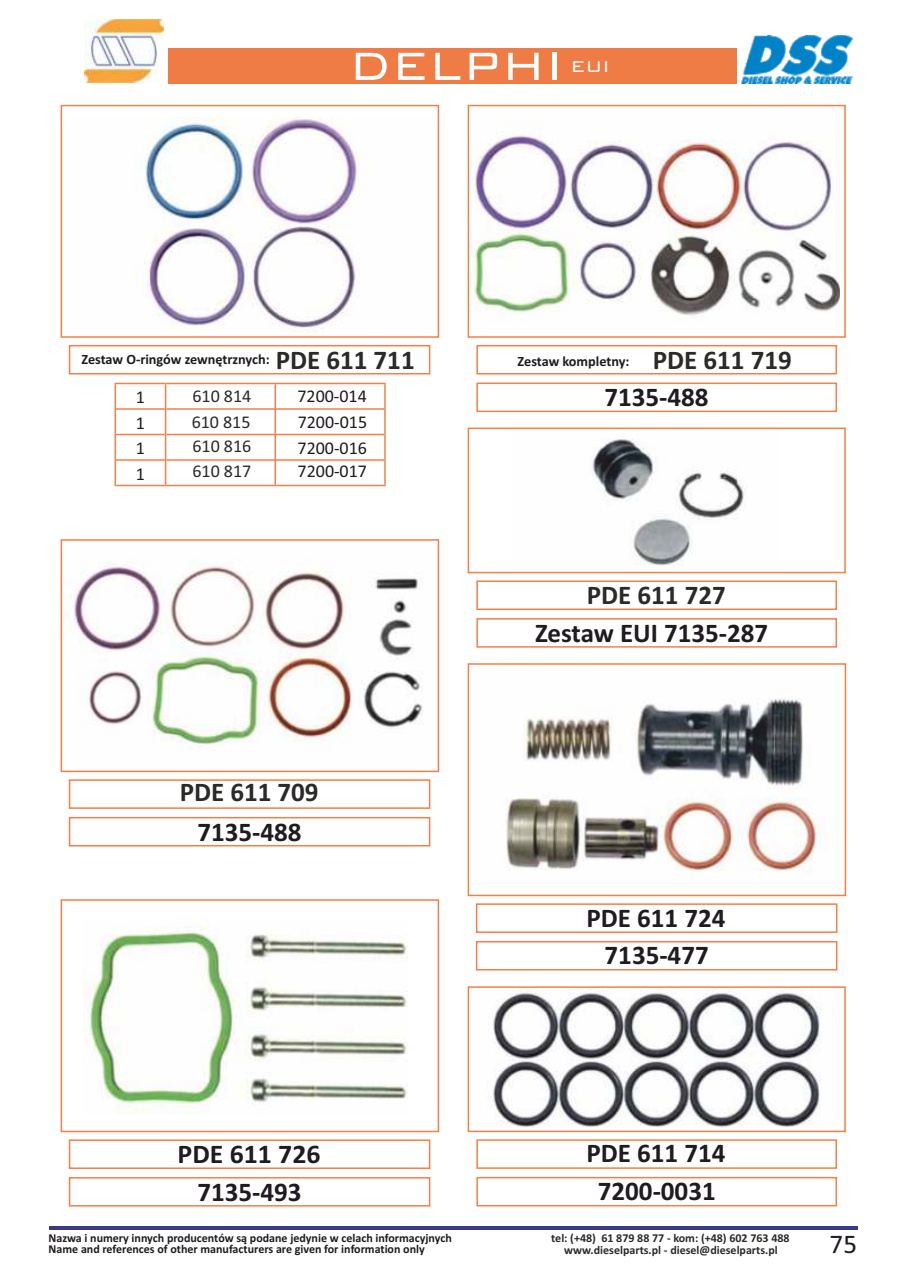
<style>
.page{position:relative;width:906px;height:1276px;background:#fff}
.page>*{position:absolute;margin:0;border:0;box-sizing:border-box;transform-origin:0 0}
.t1{font:300 52.5px "Bank Gothic BT";color:#fefefe}
.t2{font:700 27px/38.4px "Calibri";color:#1f1b20;text-align:center}
.t3{font:700 27px "Calibri";color:#2b2a29}
.t4{font:27px "Calibri";color:#1f1b20}
.t5{font:300 21px "Bank Gothic BT";color:#fefefe}
.t6{font:18px "Calibri";color:#1f1b20}
.t7{font:18px/25px "Calibri";color:#2b2a29;text-align:justify}
.t8{font:700 14.25px "Calibri";letter-spacing:-.005em;color:#1f1b20}
.t9{font:700 12.15px/11.1px "Calibri";color:#1f1b20}
.t10{font:700 12px/10.9px "Calibri";color:#2b2a29;text-align:center}
.s1{font-size:27px;color:#2b2a29}
</style>
<div class="page">
<hr style="left:49px;top:1226px;width:808px;height:3px;background:#39388a">
<hr style="left:116px;top:408px;width:49px;height:2px;background:#f57f46">
<hr style="left:166px;top:408px;width:218px;height:2px;background:#f57f46">
<hr style="left:116px;top:434px;width:49px;height:1px;background:#f57f46">
<hr style="left:166px;top:434px;width:218px;height:1px;background:#f57f46">
<hr style="left:116px;top:459px;width:49px;height:2px;background:#f57f46">
<hr style="left:166px;top:459px;width:218px;height:2px;background:#f57f46">
<svg style="left:165px;top:384px;width:1px;height:101px"></svg>
<hr style="left:115px;top:383px;width:51px;height:1px;background:#f57f46">
<hr style="left:166px;top:383px;width:220px;height:1px;background:#f57f46">
<hr style="left:384px;top:384px;width:2px;height:25px;background:#f57f46">
<hr style="left:384px;top:409px;width:2px;height:25px;background:#f57f46">
<hr style="left:384px;top:434px;width:2px;height:26px;background:#f57f46">
<svg style="left:115px;top:384px;width:1px;height:101px"></svg>
<hr style="left:384px;top:460px;width:2px;height:25px;background:#f57f46">
<hr style="left:115px;top:485px;width:51px;height:1px;background:#f57f46">
<hr style="left:166px;top:485px;width:220px;height:1px;background:#f57f46">
<img style="left:134px;top:117px;width:235px;height:215px">
<img style="left:470px;top:131px;width:369px;height:184px">
<div style="left:61px;top:105px;width:378px;height:233px;border:2px solid #f57f46"></div>
<div style="left:69px;top:345px;width:361px;height:29px;border:2px solid #f57f46"></div>
<div style="left:476px;top:345px;width:361px;height:29px;border:2px solid #f57f46"></div>
<div style="left:476px;top:382px;width:361px;height:30px;border:2px solid #f57f46"></div>
<img style="left:83px;top:924px;width:324px;height:190px">
<img style="left:71px;top:562px;width:352px;height:183px">
<img style="left:592px;top:439px;width:154px;height:127px">
<div style="left:467px;top:427px;width:378px;height:146px;border:2px solid #f57f46"></div>
<div style="left:69px;top:779px;width:361px;height:30px;border:2px solid #f57f46"></div>
<div style="left:476px;top:580px;width:361px;height:30px;border:2px solid #f57f46"></div>
<div style="left:476px;top:618px;width:361px;height:29px;border:2px solid #f57f46"></div>
<div style="left:69px;top:817px;width:361px;height:29px;border:2px solid #f57f46"></div>
<div style="left:61px;top:899px;width:378px;height:233px;border:2px solid #f57f46"></div>
<div style="left:69px;top:1139px;width:361px;height:30px;border:2px solid #f57f46"></div>
<div style="left:69px;top:1177px;width:361px;height:29px;border:2px solid #f57f46"></div>
<img style="left:505px;top:698px;width:316px;height:173px">
<div style="left:476px;top:903px;width:361px;height:30px;border:2px solid #f57f46"></div>
<div style="left:476px;top:941px;width:361px;height:29px;border:2px solid #f57f46"></div>
<img style="left:493px;top:989px;width:328px;height:138px">
<div style="left:467px;top:986px;width:378px;height:146px;border:2px solid #f57f46"></div>
<div style="left:476px;top:1139px;width:361px;height:29px;border:2px solid #f57f46"></div>
<div style="left:476px;top:1177px;width:361px;height:29px;border:2px solid #f57f46"></div>
<div style="left:467px;top:105px;width:378px;height:233px;border:2px solid #f57f46"></div>
<div style="left:467px;top:663px;width:379px;height:233px;border:2px solid #f57f46"></div>
<div style="left:61px;top:539px;width:378px;height:233px;border:2px solid #f57f46"></div>
<hr style="left:274px;top:384px;width:2px;height:25px;background:#f57f46">
<hr style="left:274px;top:409px;width:2px;height:25px;background:#f57f46">
<hr style="left:274px;top:434px;width:2px;height:26px;background:#f57f46">
<hr style="left:274px;top:460px;width:2px;height:25px;background:#f57f46">
<div style="left:169px;top:49px;width:568px;height:35px;background:#ef7c44"></div>
<img style="left:741px;top:36px;width:111px;height:47px">
<img style="left:85px;top:20px;width:78px;height:62px">
<h1 class="t1" style="left:349px;top:40px;width:217px">DELPHI</h1>
<h3 class="t5" style="left:570px;top:56px;width:41px">EUI</h3>
<p class="t8" style="left:81px;top:353px;width:335px">Zestaw O-ringów zewnętrznych: <span class="s1">PDE 611 711</span></p>
<h3 class="t6" style="left:136px;top:389px;width:11px">1</h3>
<h3 class="t6" style="left:297px;top:389px;width:71px">7200-014</h3>
<h3 class="t6" style="left:136px;top:415px;width:11px">1</h3>
<h3 class="t6" style="left:298px;top:414px;width:71px">7200-015</h3>
<h3 class="t6" style="left:136px;top:440px;width:11px">1</h3>
<h3 class="t6" style="left:297px;top:440px;width:71px">7200-016</h3>
<h3 class="t6" style="left:136px;top:466px;width:11px">1</h3>
<h3 class="t7" style="left:192px;top:385px;width:61px">610 814<br>610 815<br>610 816<br>610 817</h3>
<h3 class="t6" style="left:298px;top:464px;width:71px">7200-017</h3>
<h2 class="t3" style="left:180px;top:781px;width:140px">PDE 611 709</h2>
<h2 class="t2" style="left:197px;top:815px;width:106px">7135-488</h2>
<p class="t8" style="left:517px;top:355px;width:276px">Zestaw kompletny: <span class="s1">PDE 611 719</span></p>
<h2 class="t2" style="left:604px;top:380px;width:106px">7135-488</h2>
<h2 class="t3" style="left:587px;top:584px;width:140px">PDE 611 727</h2>
<h2 class="t2" style="left:535px;top:615px;width:235px">Zestaw EUI 7135-287</h2>
<h2 class="t2" style="left:586px;top:901px;width:140px;line-height:37.7px">PDE 611 724<br>7135-477</h2>
<h2 class="t2" style="left:178px;top:1136px;width:144px">PDE 611 726<br>7135-493</h2>
<h2 class="t2" style="left:586px;top:1136px;width:140px;line-height:38px">PDE 611 714<br>7200-0031</h2>
<p class="t9" style="left:49px;top:1233px;width:405px">Nazwa i numery innych producentów są podane jedynie w celach informacyjnych<br>Name and references of other manufacturers are given for information only</p>
<p class="t10" style="left:551px;top:1234px;width:240px">tel: (+48) 61 879 88 77 - kom: (+48) 602 763 488 www.dieselparts.pl - diesel@dieselparts.pl</p>
<h2 class="t4" style="left:829px;top:1232px;width:29px">75</h2>
</div>
